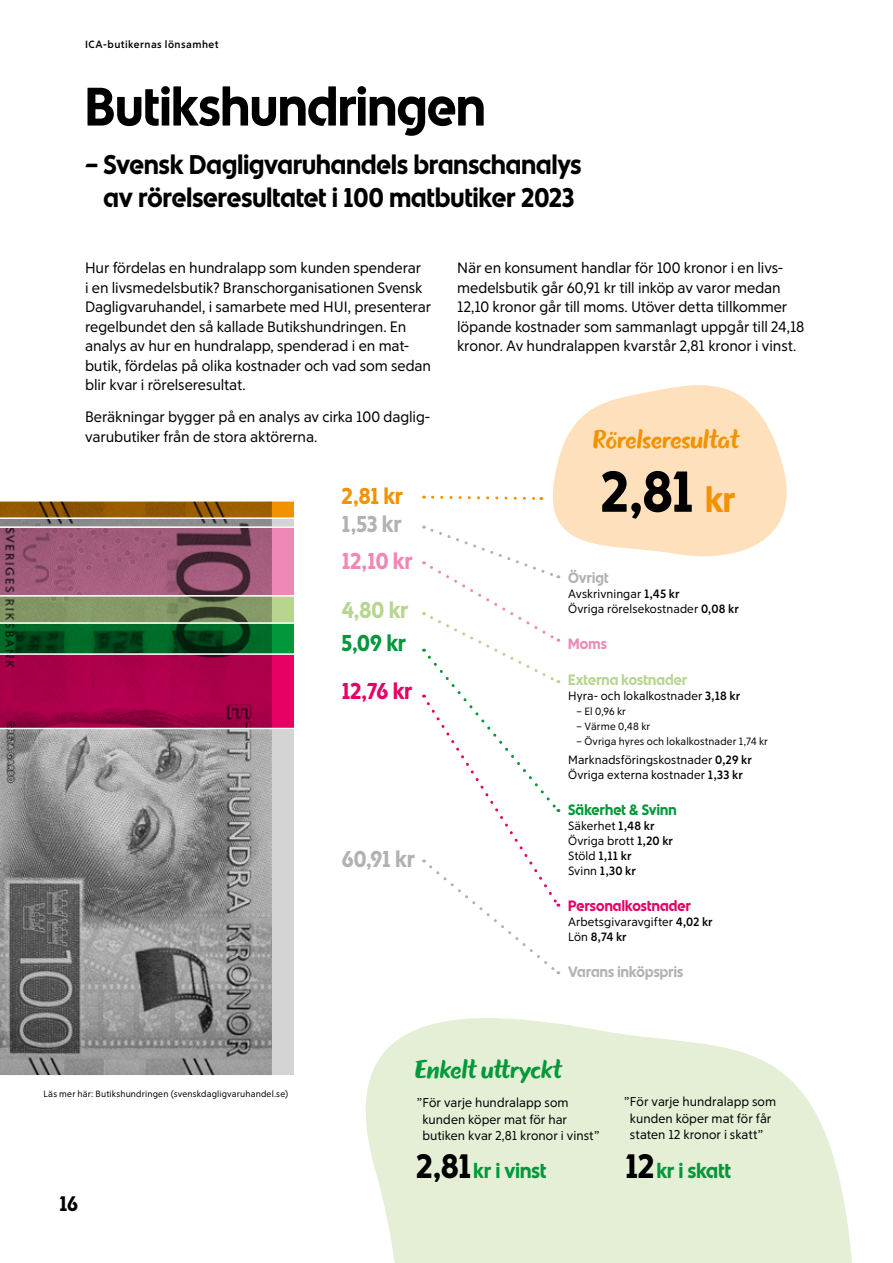
<style>
.page{position:relative;width:893px;height:1263px;background:#fff}
.page>*{position:absolute;margin:0;border:0;box-sizing:border-box;transform-origin:0 0}
.t1{font:700 57.45px "ICA Rubrik";color:#000}
.t2{font:700 54px "ICA Rubrik";color:#000}
.t3{font:700 27px/33px "ICA Rubrik";letter-spacing:.005em;color:#000;text-align:center}
.t4{font:24.15px "ICA Brush 08";color:#f39200}
.t5{font:24.15px "ICA Brush 08";letter-spacing:-.005em;color:#00983a}
.t6{font:700 22.95px "ICA Rubrik";color:#b3b2b2}
.t7{font:700 22.95px "ICA Rubrik";color:#e60064}
.t8{font:700 22.95px "ICA Rubrik";color:#f088b6}
.t9{font:700 22.95px "ICA Rubrik";color:#00983a}
.t10{font:700 22.95px "ICA Rubrik";color:#b8d590}
.t11{font:700 22.95px "ICA Rubrik";color:#f39200}
.t12{font:700 21px "ICA Rubrik";color:#000}
.t13{font:700 20.85px "ICA Rubrik";letter-spacing:.005em;color:#00983a}
.t14{font:15px/19.5px "ICA Text Ny 14";letter-spacing:-.01em;color:#000}
.t15{font:700 15px "ICA Rubrik";letter-spacing:.01em;color:#b3b2b2}
.t16{font:700 15px "ICA Rubrik";letter-spacing:.01em;color:#e60064}
.t17{font:700 15px "ICA Rubrik";letter-spacing:.01em;color:#b8d590}
.t18{font:700 15px "ICA Rubrik";letter-spacing:.01em;color:#00983a}
.t19{font:700 15px "ICA Rubrik";color:#f088b6}
.t20{font:12.75px/16.5px "ICA Text Ny 14";letter-spacing:.005em;color:#000}
.t21{font:12px/15px "ICA Text Ny 14";letter-spacing:.005em;color:#000}
.t22{font:10.5px "ICA Text Ny 14";letter-spacing:.01em;color:#000}
.t23{font:700 10.5px "ICA Text Ny 14";letter-spacing:.045em;color:#000}
.t24{font:9px "ICA Text Ny 14";letter-spacing:.015em;color:#000}
.s1{font-size:35.55px;color:#f39200}
.s2{font-weight:700}
.s3{font-size:33.9px;color:#000}
</style>
<div class="page">
<svg style="left:0;top:501px;width:294px;height:227px;background:#8b4a58"></svg>
<svg style="left:0;top:729px;width:294px;height:347px;background:#909090"></svg>
<svg style="left:423px;top:495px;width:118px;height:5px"></svg>
<svg style="left:541px;top:385px;width:246px;height:172px;fill:#fee0bc"></svg>
<svg style="left:423px;top:526px;width:137px;height:448px"></svg>
<svg style="left:365px;top:1018px;width:487px;height:245px;background:#e7f1db"></svg>
<p class="t23" style="left:85px;top:38px;width:135px">ICA-butikernas lönsamhet</p>
<h2 class="t2" style="left:85px;top:74px;width:402px">Butikshundringen</h2>
<h3 class="t3" style="left:85px;top:148px;width:498px">– Svensk Dagligvaruhandels branschanalys av rörelseresultatet i 100 matbutiker 2023</h3>
<p class="t14" style="left:85px;top:258px;width:348px">Hur fördelas en hundralapp som kunden spenderar<br>i en livsmedelsbutik? Branschorganisationen Svensk Dagligvaruhandel, i samarbete med HUI, presenterar regelbundet den så kallade Butikshundringen. En analys av hur en hundralapp, spenderad i en mat&shy;butik, fördelas på olika kostnader och vad som sedan blir kvar i rörelseresultat.</p>
<p class="t14" style="left:85px;top:407px;width:347px">Beräkningar bygger på en analys av cirka 100 daglig&shy;varubutiker från de stora aktörerna.</p>
<h3 class="t11" style="left:342px;top:482px;width:63px">2,81 kr</h3>
<h3 class="t6" style="left:342px;top:510px;width:61px">1,53 kr</h3>
<h3 class="t8" style="left:342px;top:547px;width:72px">12,10 kr</h3>
<h3 class="t10" style="left:342px;top:597px;width:68px">4,80 kr</h3>
<h3 class="t9" style="left:342px;top:629px;width:66px">5,09 kr</h3>
<h3 class="t7" style="left:342px;top:677px;width:72px">12,76 kr</h3>
<h3 class="t6" style="left:342px;top:845px;width:75px">60,91 kr</h3>
<p class="t14" style="left:457px;top:258px;width:349px">När en konsument handlar för 100 kronor i en livs&shy;medelsbutik går 60,91 kr till inköp av varor medan 12,10 kronor går till moms. Utöver detta tillkommer löpande kostnader som sammanlagt uppgår till 24,18 kronor. Av hundralappen kvarstår 2,81 kronor i vinst.</p>
<h3 class="t4" style="left:593px;top:424px;width:148px">Rörelseresultat</h3>
<h1 class="t1" style="left:601px;top:457px;width:136px">2,81 <span class="s1">kr</span></h1>
<p class="t15" style="left:568px;top:569px;width:42px">Övrigt</p>
<p class="t21" style="left:568px;top:586px;width:172px">Avskrivningar <span class="s2">1,45 kr<br></span>Övriga rörelsekostnader <span class="s2">0,08 kr</span></p>
<p class="t19" style="left:568px;top:635px;width:40px">Moms</p>
<p class="t17" style="left:568px;top:671px;width:121px">Externa kostnader</p>
<p class="t21" style="left:568px;top:688px;width:174px">Hyra- och lokalkostnader <span class="s2">3,18 kr</span></p>
<p class="t22" style="left:577px;top:705px;width:51px">– El 0,96 kr</p>
<p class="t22" style="left:577px;top:720px;width:75px">– Värme 0,48 kr</p>
<p class="t22" style="left:577px;top:735px;width:193px">– Övriga hyres och lokalkostnader 1,74 kr</p>
<p class="t21" style="left:568px;top:753px;width:185px">Marknadsföringskostnader <span class="s2">0,29 kr<br></span>Övriga externa kostnader <span class="s2">1,33 kr</span></p>
<p class="t18" style="left:568px;top:801px;width:110px">Säkerhet &amp; Svinn</p>
<p class="t21" style="left:568px;top:819px;width:107px">Säkerhet <span class="s2">1,48 kr<br></span>Övriga brott <span class="s2">1,20 kr<br></span>Stöld <span class="s2">1,11 kr<br></span>Svinn <span class="s2">1,30 kr</span></p>
<p class="t16" style="left:568px;top:897px;width:124px">Personalkostnader</p>
<p class="t21" style="left:568px;top:915px;width:146px">Arbetsgivaravgifter <span class="s2">4,02 kr<br></span>Lön <span class="s2">8,74 kr</span></p>
<p class="t15" style="left:568px;top:963px;width:117px">Varans inköpspris</p>
<p class="t24" style="left:44px;top:1088px;width:246px">Läs mer här: Butikshundringen (svenskdagligvaruhandel.se)</p>
<h3 class="t12" style="left:60px;top:1191px;width:20px">16</h3>
<h3 class="t5" style="left:415px;top:1054px;width:148px">Enkelt uttryckt</h3>
<p class="t20" style="left:422px;top:1094px;width:179px;text-indent:-6px">”För varje hundralapp som kunden köper mat för har butiken kvar 2,81 kronor i vinst”</p>
<p class="t20" style="left:624px;top:1093px;width:153px;text-align:center">”För varje hundralapp som kunden köper mat för får staten 12 kronor i skatt”</p>
<h3 class="t13" style="left:416px;top:1158px;width:131px"><span class="s3">2,81</span>kr i vinst</h3>
<h3 class="t13" style="left:626px;top:1158px;width:107px"><span class="s3">12</span> kr i skatt</h3>
</div>
